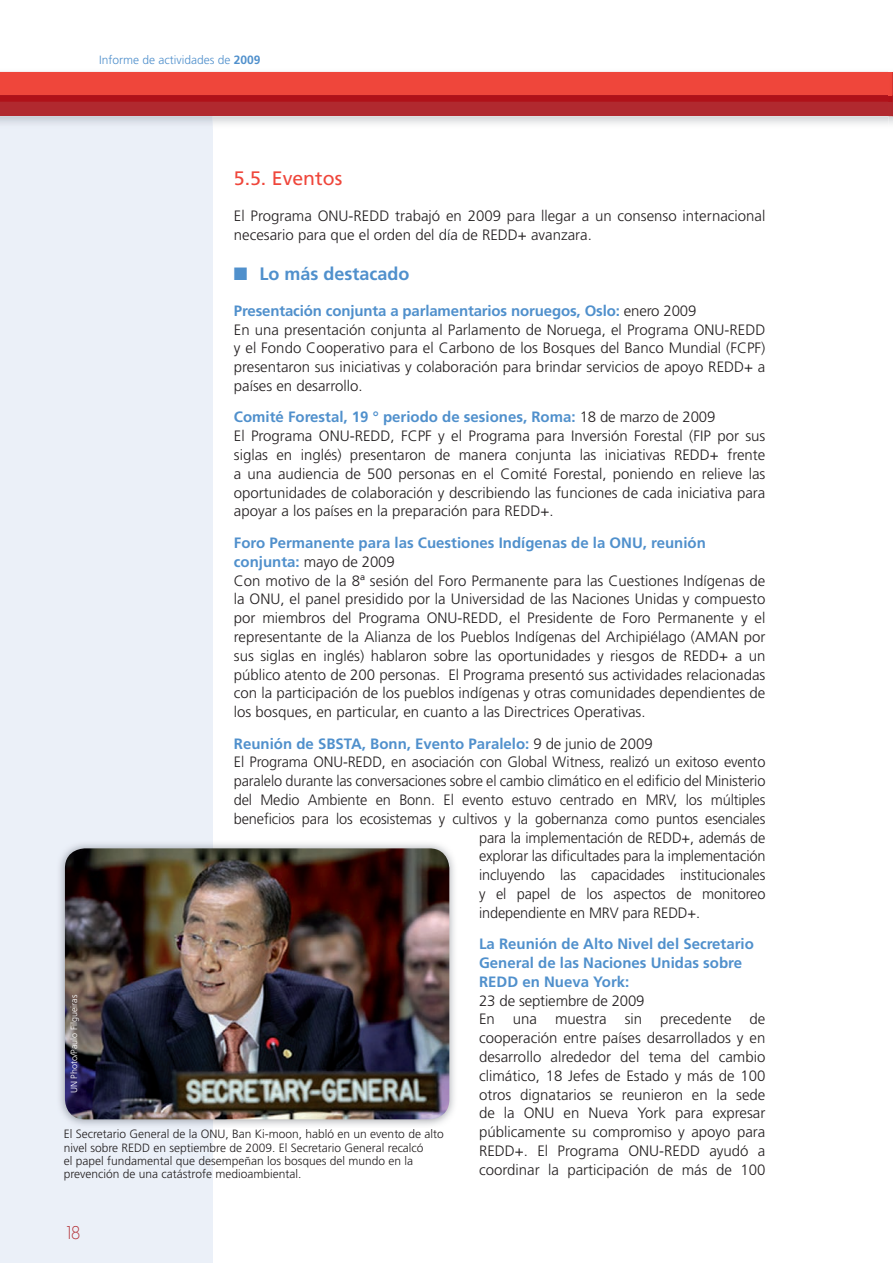
<style>
.page{position:relative;width:893px;height:1263px;background:#fff}
.page>*{position:absolute;margin:0;border:0;box-sizing:border-box;transform-origin:0 0}
.t1{font:19.5px "Frutiger";color:#ef463b}
.t2{font:700 18px "Frutiger";color:#5090cc}
.t3{font:300 18px "Geosans";color:#b1292f}
.t4{font:300 15px/18.8px "Frutiger";color:#231f20}
.t5{font:700 15px/18.8px "Frutiger";color:#5090cc}
.t6{font:300 12px/13.2px "Frutiger";color:#231f20}
.t7{font:300 12px "Frutiger";color:#5090cc}
.t8{font:300 9px "Frutiger";color:#fff}
.s1{font-weight:700}
.s2{font-weight:700;color:#5090cc}
.s3{font-weight:300;color:#231f20}
</style>
<div class="page">
<div style="left:0;top:99px;width:213px;height:1164px;background:#ebf0f8"></div>
<div style="left:0;top:72px;width:893px;height:44px;background:#b1292f"></div>
<img style="left:888px;top:70px;width:5px;height:57px">
<img style="left:888px;top:102px;width:5px;height:14px">
<svg style="left:0;top:72px;width:893px;height:30px;background:#e03933"></svg>
<img style="left:888px;top:72px;width:5px;height:23px">
<img style="left:60px;top:843px;width:395px;height:283px">
<img style="left:65px;top:848px;width:384px;height:271px;border-radius:20px">
<p class="t7" style="left:99px;top:55px;width:163px">Informe de actividades de <span class="s1">2009</span></p>
<h1 class="t1" style="left:234px;top:171px;width:110px">5.5. Eventos</h1>
<p class="t4" style="left:234px;top:208px;width:533px">El Programa ONU-REDD trabajó en 2009 para llegar a un consenso internacional necesario para que el orden del día de REDD+ avanzara.</p>
<p class="t2" style="left:234px;top:266px;width:177px">■ Lo más destacado</p>
<p class="t4" style="left:234px;top:302px;width:533px"><span class="s2">Presentación conjunta a parlamentarios noruegos, Oslo:</span> enero 2009<br>En una presentación conjunta al Parlamento de Noruega, el Programa ONU-REDD y el Fondo Cooperativo para el Carbono de los Bosques del Banco Mundial (FCPF) presentaron sus iniciativas y colaboración para brindar servicios de apoyo REDD+ a países en desarrollo.</p>
<p class="t4" style="left:234px;top:409px;width:533px"><span class="s2">Comité Forestal, 19 ° periodo de sesiones, Roma:</span> 18 de marzo de 2009<br>El Programa ONU-REDD, FCPF y el Programa para Inversión Forestal (FIP por sus siglas en inglés) presentaron de manera conjunta las iniciativas REDD+ frente a una audiencia de 500 personas en el Comité Forestal, poniendo en relieve las oportunidades de colaboración y describiendo las funciones de cada iniciativa para apoyar a los países en la preparación para REDD+.</p>
<p class="t4" style="left:234px;top:534px;width:533px"><span class="s2">Foro Permanente para las Cuestiones Indígenas de la ONU, reunión conjunta:</span> mayo de 2009<br>Con motivo de la 8ª sesión del Foro Permanente para las Cuestiones Indígenas de la ONU, el panel presidido por la Universidad de las Naciones Unidas y compuesto por miembros del Programa ONU-REDD, el Presidente de Foro Permanente y el representante de la Alianza de los Pueblos Indígenas del Archipiélago (AMAN por sus siglas en inglés) hablaron sobre las oportunidades y riesgos de REDD+ a un público atento de 200 personas. El Programa presentó sus actividades relacionadas con la participación de los pueblos indígenas y otras comunidades dependientes de los bosques, en particular, en cuanto a las Directrices Operativas.</p>
<p class="t5" style="left:234px;top:735px;width:420px">Reunión de SBSTA, Bonn, Evento Paralelo: <span class="s3">9 de junio de 2009</span></p>
<p class="t4" style="left:234px;top:754px;width:533px">El Programa ONU-REDD, en asociación con Global Witness, realizó un exitoso evento</p>
<p class="t4" style="left:234px;top:773px;width:533px">paralelo durante las conversaciones sobre el cambio climático en el edificio del Ministerio</p>
<p class="t4" style="left:234px;top:792px;width:533px">del Medio Ambiente en Bonn. El evento estuvo centrado en MRV, los múltiples</p>
<p class="t4" style="left:234px;top:810px;width:533px">beneficios para los ecosistemas y cultivos y la gobernanza como puntos esenciales</p>
<p class="t4" style="left:479px;top:829px;width:288px">para la implementación de REDD+, además de</p>
<p class="t4" style="left:479px;top:848px;width:288px">explorar las dificultades para la implementación</p>
<p class="t4" style="left:479px;top:867px;width:288px">incluyendo las capacidades institucionales</p>
<p class="t4" style="left:479px;top:886px;width:288px">y el papel de los aspectos de monitoreo</p>
<p class="t4" style="left:479px;top:904px;width:223px">independiente en MRV para REDD+.</p>
<p class="t5" style="left:479px;top:936px;width:276px">La Reunión de Alto Nivel del Secretario<br>General de las Naciones Unidas sobre<br>REDD en Nueva York:</p>
<p class="t4" style="left:479px;top:992px;width:288px">23 de septiembre de 2009<br>En una muestra sin precedente de cooperación entre países desarrollados y en desarrollo alrededor del tema del cambio climático, 18 Jefes de Estado y más de 100 otros dignatarios se reunieron en la sede de la ONU en Nueva York para expresar públicamente su compromiso y apoyo para REDD+. El Programa ONU-REDD ayudó a coordinar la participación de más de 100</p>
<p class="t8" style="left:70px;top:1093px;width:100px;rotate:-90deg">UN Photo/Paulo Filgueiras</p>
<p class="t6" style="left:64px;top:1128px;width:381px">El Secretario General de la ONU, Ban Ki-moon, habló en un evento de alto nivel sobre REDD en septiembre de 2009. El Secretario General recalcó<br>el papel fundamental que desempeñan los bosques del mundo en la prevención de una catástrofe medioambiental.</p>
<p class="t3" style="left:64px;top:1223px;width:18px">18</p>
</div>
